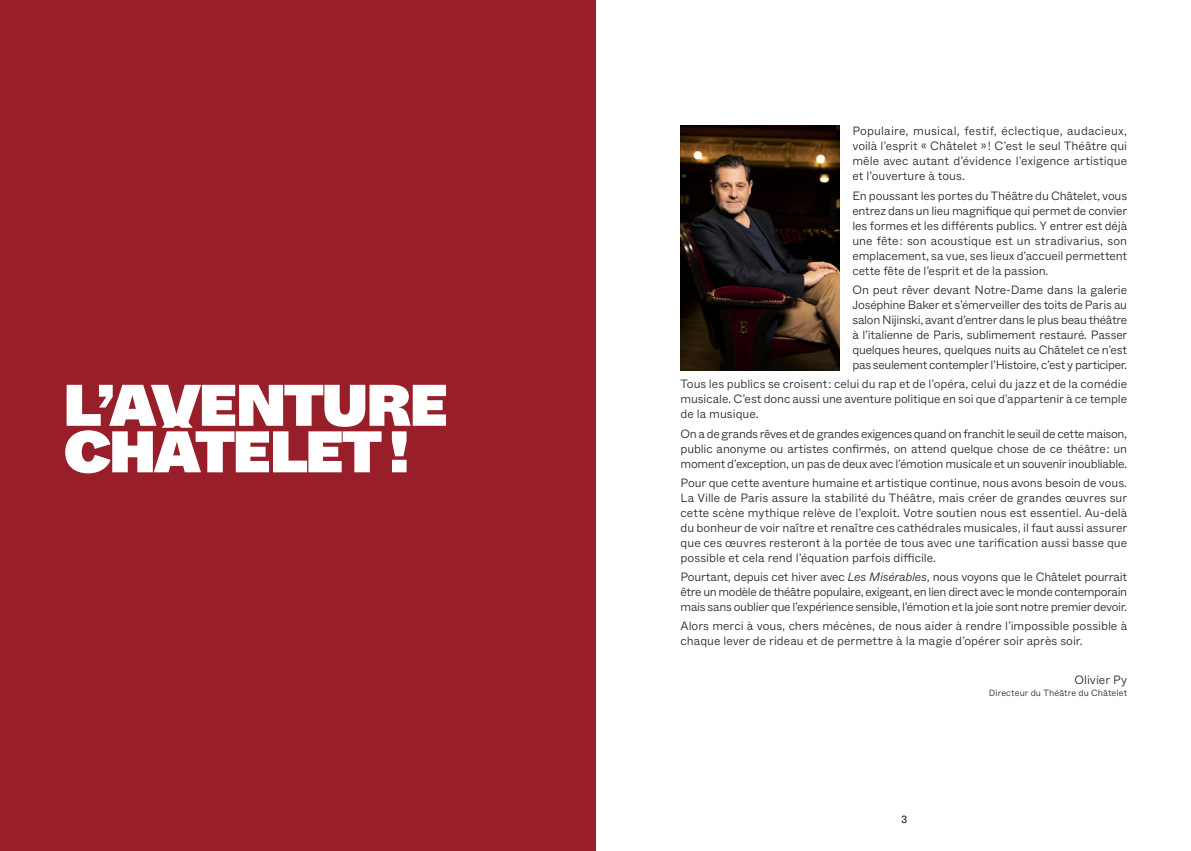
<style>
.page{position:relative;width:1191px;height:851px;background:#fff}
.page>*{position:absolute;margin:0;border:0;box-sizing:border-box;transform-origin:0 0}
.OK_GROS_TITRE{font:58.5px/46.5px "ABC Whyte Super";letter-spacing:-.03em;color:#fff}
.OK_TEXTE{font:300 12px/15px "ABC Whyte";letter-spacing:-.005em;color:#231f20;text-align:justify}
.t1{font:10.5px "ABC Whyte";color:#231f20}
.OK_TEXTE-2{font:300 9px "ABC Whyte";letter-spacing:.01em;color:#231f20}
.s1{font-style:italic}
</style>
<div class="page">
<div style="left:0;top:0;width:595px;height:850px;background:#981e29"></div>
<img style="left:680px;top:125px;width:159px;height:245px">
<p class="OK_GROS_TITRE" style="left:64px;top:383px;width:386px">L’AVENTURE<br>CHÂTELET !</p>
<p class="OK_TEXTE" style="left:852px;top:124px;width:276px">Populaire, musical, festif, éclectique, audacieux, voilà l’esprit « Châtelet » ! C’est le seul Théâtre qui mêle avec autant d’évidence l’exigence artistique et l’ouverture à tous.</p>
<p class="OK_TEXTE" style="left:852px;top:188px;width:276px">En poussant les portes du Théâtre du Châtelet, vous entrez dans un lieu magnifique qui permet de convier les formes et les différents publics. Y entrer est déjà une fête : son acoustique est un stradivarius, son emplacement, sa vue, ses lieux d’accueil permettent cette fête de l’esprit et de la passion.</p>
<p class="OK_TEXTE" style="left:852px;top:282px;width:276px">On peut rêver devant Notre-Dame dans la galerie Joséphine Baker et s’émerveiller des toits de Paris au salon Nijinski, avant d’entrer dans le plus beau théâtre à l’italienne de Paris, sublimement restauré. Passer quelques heures, quelques nuits au Châtelet ce n’est pas seulement contempler l’Histoire, c’est y participer.</p>
<p class="OK_TEXTE" style="left:680px;top:376px;width:448px">Tous les publics se croisent : celui du rap et de l’opéra, celui du jazz et de la comédie musicale. C’est donc aussi une aventure politique en soi que d’appartenir à ce temple de la musique.</p>
<p class="OK_TEXTE" style="left:680px;top:426px;width:448px">On a de grands rêves et de grandes exigences quand on franchit le seuil de cette maison, public anonyme ou artistes confirmés, on attend quelque chose de ce théâtre : un moment d’exception, un pas de deux avec l’émotion musicale et un souvenir inoubliable.</p>
<p class="OK_TEXTE" style="left:680px;top:475px;width:448px">Pour que cette aventure humaine et artistique continue, nous avons besoin de vous.<br>La Ville de Paris assure la stabilité du Théâtre, mais créer de grandes œuvres sur cette scène mythique relève de l’exploit. Votre soutien nous est essentiel. Au-delà du bonheur de voir naître et renaître ces cathédrales musicales, il faut aussi assurer que ces œuvres resteront à la portée de tous avec une tarification aussi basse que possible et cela rend l’équation parfois difficile.</p>
<p class="OK_TEXTE" style="left:680px;top:569px;width:448px">Pourtant, depuis cet hiver avec <span class="s1">Les Misérables</span>, nous voyons que le Châtelet pourrait être un modèle de théâtre populaire, exigeant, en lien direct avec le monde contemporain mais sans oublier que l’expérience sensible, l’émotion et la joie sont notre premier devoir.</p>
<p class="OK_TEXTE" style="left:680px;top:618px;width:448px">Alors merci à vous, chers mécènes, de nous aider à rendre l’impossible possible à chaque lever de rideau et de permettre à la magie d’opérer soir après soir.</p>
<p class="OK_TEXTE" style="left:1074px;top:672px;width:54px">Olivier Py</p>
<p class="OK_TEXTE-2" style="left:988px;top:687px;width:140px">Directeur du Théâtre du Châtelet</p>
<p class="t1" style="left:901px;top:812px;width:8px">3</p>
</div>
